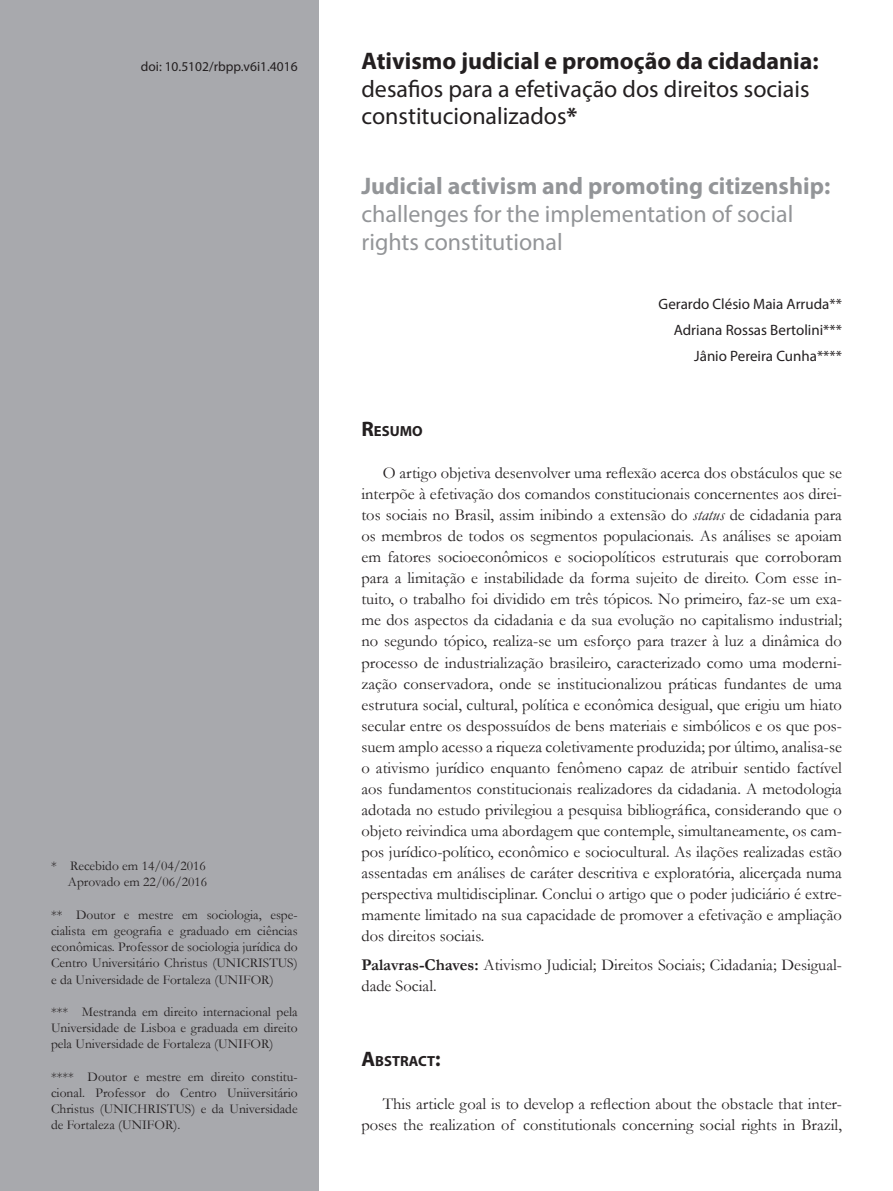
<style>
.page{position:relative;width:893px;height:1191px;background:#fff}
.page>*{position:absolute;margin:0;border:0;box-sizing:border-box;transform-origin:0 0}
.Tit{font:24px/27.6px "Myriad Pro";color:#231f20}
.Tit2{font:24px/27.6px "Myriad Pro";color:#939598}
.texto{font:16.5px/21px "Garamond";color:#231f20;text-align:justify}
.text_sem_recuo{font:16.5px/21px "Garamond";color:#231f20}
.Myriad_10{font:15px "Myriad Pro";color:#231f20}
.Subt{font:700 14.7px "Myriad Pro";color:#231f20}
.rodape{font:13.5px/16.2px "Garamond";color:#231f20;text-align:justify}
.Doi{font:13.5px "Myriad Pro";color:#231f20}
.s1{font-weight:700}
.s2{font-size:21px}
.s3{font-style:italic}
</style>
<div class="page">
<div style="left:0;top:0;width:319px;height:1191px;background:#a8a9ad"></div>
<p class="Doi" style="left:141px;top:58px;width:158px">doi: 10.5102/rbpp.v6i1.4016</p>
<p class="Tit" style="left:361px;top:47px;width:459px"><span class="s1">Ativismo judicial e promoção da cidadania: </span>desafios para a efetivação dos direitos sociais constitucionalizados<span class="s1">*</span></p>
<p class="Tit2" style="left:361px;top:172px;width:470px"><span class="s1">Judicial activism and promoting citizenship: </span>challenges for the implementation of social rights constitutional</p>
<p class="rodape" style="left:51px;top:857px;width:156px">* Recebido em 14/04/2016</p>
<p class="rodape" style="left:68px;top:873px;width:141px">Aprovado em 22/06/2016</p>
<p class="rodape" style="left:51px;top:906px;width:248px">** Doutor e mestre em sociologia, espe&shy;cialista em geografia e graduado em ciências econômicas. Professor de sociologia jurídica do Centro Universitário Christus (UNICRISTUS) e da Universidade de Fortaleza (UNIFOR)</p>
<p class="rodape" style="left:51px;top:1003px;width:248px">*** Mestranda em direito internacional pela Universidade de Lisboa e graduada em direito pela Universidade de Fortaleza (UNIFOR)</p>
<p class="rodape" style="left:51px;top:1068px;width:248px">**** Doutor e mestre em direito constitu&shy;cional. Professor do Centro Uniiversitário Christus (UNICHRISTUS) e da Universidade de Fortaleza (UNIFOR).</p>
<p class="Myriad_10" style="left:659px;top:295px;width:185px">Gerardo Clésio Maia Arruda**</p>
<p class="Myriad_10" style="left:674px;top:321px;width:170px">Adriana Rossas Bertolini***</p>
<p class="Myriad_10" style="left:694px;top:347px;width:149px">Jânio Pereira Cunha****</p>
<p class="Subt" style="left:361px;top:421px;width:63px"><span class="s2">R</span>ESUMO</p>
<p class="texto" style="left:361px;top:462px;width:482px;text-indent:21px">O artigo objetiva desenvolver uma reflexão acerca dos obstáculos que se interpõe à efetivação dos comandos constitucionais concernentes aos direi&shy;tos sociais no Brasil, assim inibindo a extensão do <span class="s3">status</span> de cidadania para os membros de todos os segmentos populacionais. As análises se apoiam em fatores socioeconômicos e sociopolíticos estruturais que corroboram para a limitação e instabilidade da forma sujeito de direito. Com esse in&shy;tuito, o trabalho foi dividido em três tópicos. No primeiro, faz-se um exa&shy;me dos aspectos da cidadania e da sua evolução no capitalismo industrial; no segundo tópico, realiza-se um esforço para trazer à luz a dinâmica do processo de industrialização brasileiro, caracterizado como uma moderni&shy;zação conservadora, onde se institucionalizou práticas fundantes de uma estrutura social, cultural, política e econômica desigual, que erigiu um hiato secular entre os despossuídos de bens materiais e simbólicos e os que pos&shy;suem amplo acesso a riqueza coletivamente produzida; por último, analisa-se o ativismo jurídico enquanto fenômeno capaz de atribuir sentido factível aos fundamentos constitucionais realizadores da cidadania. A metodologia adotada no estudo privilegiou a pesquisa bibliográfica, considerando que o objeto reivindica uma abordagem que contemple, simultaneamente, os cam&shy;pos jurídico-político, econômico e sociocultural. As ilações realizadas estão assentadas em análises de caráter descritiva e exploratória, alicerçada numa perspectiva multidisciplinar. Conclui o artigo que o poder judiciário é extre&shy;mamente limitado na sua capacidade de promover a efetivação e ampliação dos direitos sociais.</p>
<p class="text_sem_recuo" style="left:361px;top:954px;width:482px"><span class="s1">Palavras-Chaves:</span> Ativismo Judicial; Direitos Sociais; Cidadania; Desigual&shy;dade Social.</p>
<p class="Subt" style="left:361px;top:1051px;width:81px"><span class="s2">A</span>BSTRACT<span class="s2">:</span></p>
<p class="texto" style="left:361px;top:1092px;width:482px;text-align:right">This article goal is to develop a reflection about the obstacle that inter&shy;poses the realization of constitutionals concerning social rights in Brazil,</p>
</div>
